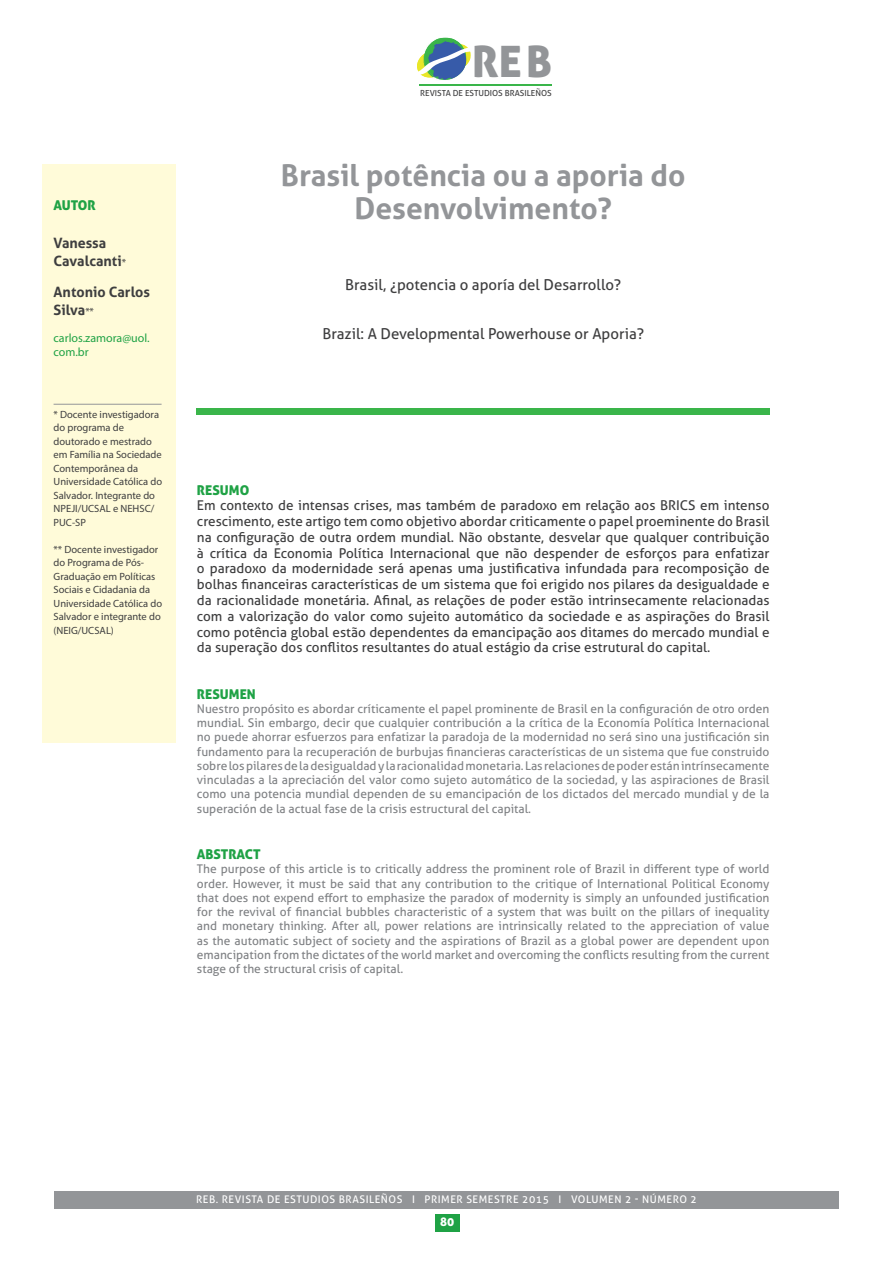
<style>
.page{position:relative;width:893px;height:1263px;background:#fff}
.page>*{position:absolute;margin:0;border:0;box-sizing:border-box;transform-origin:0 0}
.t1{font:43.35px "Aller Display";color:#939598}
.t2{font:700 30px/33px "Aller";color:#939598;text-align:center}
.t3{font:15px "Aller";color:#3e3e3f}
.t4{font:700 14.25px/18px "Aller";color:#3e3e3f}
.body{font:13.5px/15.8px "Aller";color:#3e3e3f;text-align:justify}
.body-2{font:13.5px "Aller Display";color:#1fa245}
.body-3{font:12px/14.2px "Aller";color:#808285;text-align:justify}
.t5{font:12px/13.5px "Myriad Pro";color:#1fa245}
.t6{font:12px "Aller Display";color:#fff}
.body-4{font:10.5px/13.5px "Myriad Pro";color:#3e3e3f}
.t7{font:10.5px "Aller";letter-spacing:.05em;color:#fff}
.t8{font:8.4px "Aller";color:#3e3e3f}
.s1{font-family:"Myriad Pro";font-weight:400;font-size:10.5px}
</style>
<div class="page">
<img style="left:419px;top:37px;width:89px;height:49px">
<img style="left:424px;top:38px;width:42px;height:42px">
<svg style="left:417px;top:42px;width:58px;height:37px"></svg>
<hr style="left:420px;top:84px;width:132px;height:1px;background:#3ab54a">
<div style="left:54px;top:1191px;width:785px;height:18px;background:#939598"></div>
<div style="left:435px;top:1214px;width:24px;height:17px;background:#1fa245"></div>
<div style="left:196px;top:409px;width:574px;height:6px;background:#3ab54a"></div>
<div style="left:43px;top:164px;width:133px;height:579px;background:#fffbd9"></div>
<hr style="left:54px;top:404px;width:108px;height:1px;background:#939598">
<p class="body-2" style="left:54px;top:197px;width:44px">AUTOR</p>
<p class="t4" style="left:54px;top:234px;width:74px">Vanessa<br>Cavalcanti<span class="s1">*</span></p>
<p class="t4" style="left:54px;top:283px;width:98px">Antonio Carlos<br>Silva<span class="s1">**</span></p>
<p class="t5" style="left:54px;top:331px;width:98px">carlos.zamora@uol. com.br</p>
<p class="body-4" style="left:54px;top:407px;width:110px">* Docente investigadora do programa de doutorado e mestrado em Família na Sociedade<br>Contemporânea da<br>Universidade Católica do<br>Salvador. Integrante do<br>NPEJI/UCSAL e NEHSC/<br>PUC-SP</p>
<p class="body-4" style="left:54px;top:542px;width:110px">** Docente investigador do Programa de Pós-<br>Graduação em Políticas<br>Sociais e Cidadania da<br>Universidade Católica do<br>Salvador e integrante do (NEIG/UCSAL)</p>
<h1 class="t1" style="left:472px;top:34px;width:81px">REB</h1>
<p class="t8" style="left:420px;top:87px;width:133px">REVISTA DE ESTUDIOS BRASILEÑOS</p>
<p class="t2" style="left:281px;top:159px;width:406px">Brasil potência ou a aporia do<br>Desenvolvimento?</p>
<p class="t3" style="left:345px;top:275px;width:277px">Brasil, ¿potencia o aporía del Desarrollo?</p>
<p class="t3" style="left:322px;top:325px;width:323px">Brazil: A Developmental Powerhouse or Aporia?</p>
<p class="body-2" style="left:197px;top:481px;width:54px">RESUMO</p>
<p class="body" style="left:197px;top:498px;width:574px">Em contexto de intensas crises, mas também de paradoxo em relação aos BRICS em intenso crescimento, este artigo tem como objetivo abordar criticamente o papel proeminente do Brasil na configuração de outra ordem mundial. Não obstante, desvelar que qualquer contribuição à crítica da Economia Política Internacional que não despender de esforços para enfatizar o paradoxo da modernidade será apenas uma justificativa infundada para recomposição de bolhas financeiras características de um sistema que foi erigido nos pilares da desigualdade e da racionalidade monetária. Afinal, as relações de poder estão intrinsecamente relacionadas com a valorização do valor como sujeito automático da sociedade e as aspirações do Brasil como potência global estão dependentes da emancipação aos ditames do mercado mundial e da superação dos conflitos resultantes do atual estágio da crise estrutural do capital.</p>
<p class="body-2" style="left:197px;top:685px;width:60px">RESUMEN</p>
<p class="body-3" style="left:197px;top:701px;width:574px">Nuestro propósito es abordar críticamente el papel prominente de Brasil en la configuración de otro orden mundial. Sin embargo, decir que cualquier contribución a la crítica de la Economía Política Internacional no puede ahorrar esfuerzos para enfatizar la paradoja de la modernidad no será sino una justificación sin fundamento para la recuperación de burbujas financieras características de un sistema que fue construido sobre los pilares de la desigualdad y la racionalidad monetaria. Las relaciones de poder están intrínsecamente vinculadas a la apreciación del valor como sujeto automático de la sociedad, y las aspiraciones de Brasil como una potencia mundial dependen de su emancipación de los dictados del mercado mundial y de la superación de la actual fase de la crisis estructural del capital.</p>
<p class="body-2" style="left:197px;top:846px;width:65px">ABSTRACT</p>
<p class="body-3" style="left:197px;top:862px;width:574px">The purpose of this article is to critically address the prominent role of Brazil in different type of world order. However, it must be said that any contribution to the critique of International Political Economy that does not expend effort to emphasize the paradox of modernity is simply an unfounded justification for the revival of financial bubbles characteristic of a system that was built on the pillars of inequality and monetary thinking. After all, power relations are intrinsically related to the appreciation of value as the automatic subject of society and the aspirations of Brazil as a global power are dependent upon emancipation from the dictates of the world market and overcoming the conflicts resulting from the current stage of the structural crisis of capital.</p>
<p class="t7" style="left:196px;top:1193px;width:502px">REB. REVISTA DE ESTUDIOS BRASILEÑOS I PRIMER SEMESTRE 2015 I VOLUMEN 2 - NÚMERO 2</p>
<p class="t6" style="left:440px;top:1214px;width:16px">80</p>
</div>
